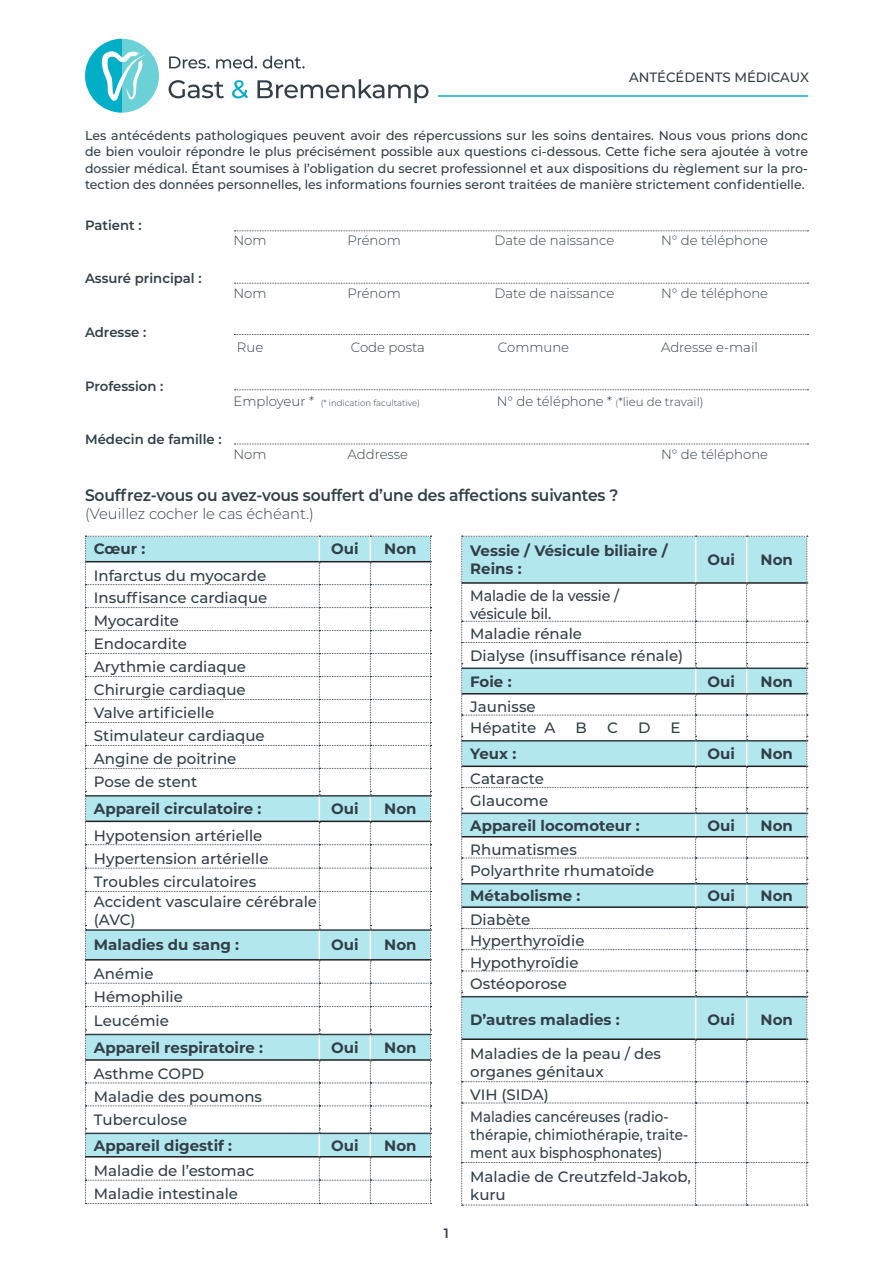
<style>
.page{position:relative;width:893px;height:1263px;background:#fff}
.page>*{position:absolute;margin:0;border:0;box-sizing:border-box;transform-origin:0 0}
.t1{font:600 16.5px "Montserrat";letter-spacing:-.01em;color:#333f48;scale:.94 1}
.t2{font:500 15px/23px "Montserrat";color:#333f48}
.t3{font:700 15px/18px "Montserrat";color:#333f48}
.t4{font:500 15px/18px "Montserrat";color:#333f48;scale:.9 1}
.t5{font:500 15px/18px "Montserrat";color:#333f48;scale:.95 1}
.t6{font:300 15px "Montserrat";color:#333f48}
.t7{font:300 13.5px "Montserrat";color:#333f48}
.t8{font:600 13.5px "Montserrat";color:#333f48}
.t9{font:500 13.5px "Montserrat";color:#333f48}
.t10{font:500 12.75px/16.5px "Montserrat";color:#333f48;text-align:justify}
.t11{font:300 12px "Montserrat";color:#333f48}
.t12{font:300 8.7px "Montserrat";color:#333f48}
.s1{font-size:13.5px}
.s2{font-size:8.7px}
</style>
<div class="page">
<svg style="left:85px;top:536px;width:346px;height:668px"></svg>
<svg style="left:461px;top:536px;width:347px;height:670px"></svg>
<hr style="left:438px;top:95px;width:370px;height:2px;background:#00aec7">
<svg style="left:234px;top:230px;width:574px;height:1px"></svg>
<svg style="left:234px;top:283px;width:574px;height:1px"></svg>
<svg style="left:234px;top:334px;width:574px;height:1px"></svg>
<svg style="left:234px;top:389px;width:574px;height:1px"></svg>
<svg style="left:234px;top:444px;width:574px;height:1px"></svg>
<svg style="left:169px;top:56px;width:41px;height:13px"></svg>
<svg style="left:216px;top:56px;width:41px;height:13px"></svg>
<svg style="left:263px;top:56px;width:42px;height:13px"></svg>
<svg style="left:169px;top:80px;width:55px;height:18px"></svg>
<svg style="left:232px;top:80px;width:16px;height:18px"></svg>
<svg style="left:257px;top:79px;width:171px;height:24px"></svg>
<svg style="left:85px;top:39px;width:74px;height:74px"></svg>
<p class="t9" style="left:629px;top:68px;width:181px">ANTÉCÉDENTS MÉDICAUX</p>
<p class="t10" style="left:85px;top:127px;width:724px">Les antécédents pathologiques peuvent avoir des répercussions sur les soins dentaires. Nous vous prions donc de bien vouloir répondre le plus précisément possible aux questions ci-dessous. Cette fiche sera ajoutée à votre dossier médical. Étant soumises à l’obligation du secret professionnel et aux dispositions du règlement sur la pro&shy;tection des données personnelles, les informations fournies seront traitées de manière strictement confidentielle.</p>
<p class="t8" style="left:85px;top:216px;width:58px">Patient :</p>
<p class="t8" style="left:85px;top:269px;width:118px">Assuré principal :</p>
<p class="t8" style="left:85px;top:323px;width:63px">Adresse :</p>
<p class="t8" style="left:85px;top:376px;width:80px">Profession :</p>
<p class="t8" style="left:85px;top:430px;width:138px">Médecin de famille :</p>
<p class="t7" style="left:234px;top:231px;width:35px">Nom</p>
<p class="t7" style="left:348px;top:231px;width:55px">Prénom</p>
<p class="t7" style="left:495px;top:231px;width:121px">Date de naissance</p>
<p class="t7" style="left:661px;top:231px;width:109px">N° de téléphone</p>
<p class="t7" style="left:234px;top:284px;width:35px">Nom</p>
<p class="t7" style="left:348px;top:284px;width:55px">Prénom</p>
<p class="t7" style="left:495px;top:284px;width:121px">Date de naissance</p>
<p class="t7" style="left:661px;top:284px;width:109px">N° de téléphone</p>
<p class="t7" style="left:237px;top:338px;width:28px">Rue</p>
<p class="t7" style="left:351px;top:338px;width:76px">Code posta</p>
<p class="t7" style="left:498px;top:338px;width:73px">Commune</p>
<p class="t7" style="left:661px;top:338px;width:98px">Adresse e-mail</p>
<p class="t12" style="left:234px;top:396px;width:188px"><span class="s1">Employeur *</span> (* indication facultative)</p>
<p class="t11" style="left:497px;top:393px;width:208px"><span class="s1">N° de téléphone *</span> <span class="s2">(</span>*lieu de travail)</p>
<p class="t7" style="left:234px;top:445px;width:35px">Nom</p>
<p class="t7" style="left:348px;top:445px;width:62px">Addresse</p>
<p class="t7" style="left:661px;top:445px;width:109px">N° de téléphone</p>
<p class="t1" style="left:85px;top:484px;width:569px">Souffrez-vous ou avez-vous souffert d’une des affections suivantes ?</p>
<p class="t6" style="left:85px;top:504px;width:230px">(Veuillez cocher le cas échéant.)</p>
<p class="t3" style="left:94px;top:539px;width:53px">Cœur :</p>
<p class="t3" style="left:331px;top:539px;width:29px">Oui</p>
<p class="t3" style="left:384px;top:539px;width:34px">Non</p>
<p class="t2" style="left:94px;top:563px;width:175px">Infarctus du myocarde<br>Insuffisance cardiaque<br>Myocardite<br>Endocardite<br>Arythmie cardiaque<br>Chirurgie cardiaque<br>Valve artificielle<br>Stimulateur cardiaque<br>Angine de poitrine<br>Pose de stent</p>
<p class="t3" style="left:94px;top:799px;width:169px">Appareil circulatoire :</p>
<p class="t3" style="left:331px;top:799px;width:29px">Oui</p>
<p class="t3" style="left:384px;top:799px;width:34px">Non</p>
<p class="t2" style="left:94px;top:823px;width:176px">Hypotension artérielle<br>Hypertension artérielle<br>Troubles circulatoires</p>
<p class="t2" style="left:94px;top:892px;width:225px;line-height:18px">Accident vasculaire cérébrale (AVC)</p>
<p class="t3" style="left:94px;top:935px;width:147px">Maladies du sang :</p>
<p class="t3" style="left:331px;top:935px;width:29px">Oui</p>
<p class="t3" style="left:384px;top:935px;width:34px">Non</p>
<p class="t2" style="left:94px;top:961px;width:90px;line-height:23.4px">Anémie<br>Hémophilie<br>Leucémie</p>
<p class="t3" style="left:94px;top:1038px;width:171px">Appareil respiratoire :</p>
<p class="t3" style="left:331px;top:1038px;width:29px">Oui</p>
<p class="t3" style="left:384px;top:1038px;width:34px">Non</p>
<p class="t2" style="left:94px;top:1061px;width:170px">Asthme COPD<br>Maladie des poumons<br>Tuberculose</p>
<p class="t3" style="left:94px;top:1135px;width:140px">Appareil digestif :</p>
<p class="t3" style="left:331px;top:1135px;width:29px">Oui</p>
<p class="t3" style="left:384px;top:1135px;width:34px">Non</p>
<p class="t2" style="left:94px;top:1158px;width:162px">Maladie de l’estomac<br>Maladie intestinale</p>
<p class="t8" style="left:444px;top:1223px;width:7px">1</p>
<p class="t3" style="left:470px;top:541px;width:199px">Vessie / Vésicule biliaire /<br>Reins :</p>
<p class="t3" style="left:707px;top:550px;width:29px">Oui</p>
<p class="t3" style="left:761px;top:550px;width:34px">Non</p>
<p class="t5" style="left:470px;top:586px;width:158px">Maladie de la vessie / vésicule bil.</p>
<p class="t2" style="left:470px;top:622px;width:215px;line-height:21.5px">Maladie rénale<br>Dialyse (insuffisance rénale)</p>
<p class="t3" style="left:470px;top:671px;width:43px">Foie :</p>
<p class="t3" style="left:707px;top:671px;width:29px">Oui</p>
<p class="t3" style="left:761px;top:671px;width:34px">Non</p>
<p class="t2" style="left:470px;top:695px;width:87px;line-height:21.3px">Jaunisse<br>Hépatite A</p>
<p class="t2" style="left:575px;top:716px;width:13px">B</p>
<p class="t2" style="left:607px;top:716px;width:12px">C</p>
<p class="t2" style="left:638px;top:716px;width:14px">D</p>
<p class="t2" style="left:671px;top:716px;width:12px">E</p>
<p class="t3" style="left:470px;top:744px;width:48px">Yeux :</p>
<p class="t3" style="left:707px;top:744px;width:29px">Oui</p>
<p class="t3" style="left:761px;top:744px;width:34px">Non</p>
<p class="t2" style="left:470px;top:768px;width:79px;line-height:21.3px">Cataracte<br>Glaucome</p>
<p class="t3" style="left:470px;top:815px;width:171px">Appareil locomoteur :</p>
<p class="t3" style="left:707px;top:815px;width:29px">Oui</p>
<p class="t3" style="left:761px;top:815px;width:34px">Non</p>
<p class="t2" style="left:470px;top:838px;width:185px;line-height:21.3px">Rhumatismes<br>Polyarthrite rhumatoïde</p>
<p class="t3" style="left:470px;top:886px;width:112px">Métabolisme :</p>
<p class="t3" style="left:707px;top:886px;width:29px">Oui</p>
<p class="t3" style="left:761px;top:886px;width:34px">Non</p>
<p class="t2" style="left:470px;top:909px;width:116px;line-height:21.3px">Diabète<br>Hyperthyroïdie<br>Hypothyroïdie<br>Ostéoporose</p>
<p class="t3" style="left:470px;top:1010px;width:151px">D’autres maladies :</p>
<p class="t3" style="left:707px;top:1010px;width:29px">Oui</p>
<p class="t3" style="left:761px;top:1010px;width:34px">Non</p>
<p class="t2" style="left:470px;top:1044px;width:192px;line-height:18px">Maladies de la peau / des organes génitaux</p>
<p class="t2" style="left:470px;top:1082px;width:200px;line-height:22.5px">VIH (SIDA)<br>Maladies cancéreuses (radio-</p>
<p class="t4" style="left:470px;top:1125px;width:244px">thérapie, chimiothérapie, traite&shy;ment aux bisphosphonates)</p>
<p class="t2" style="left:470px;top:1167px;width:222px;line-height:18px">Maladie de Creutzfeld-Jakob, kuru</p>
</div>
